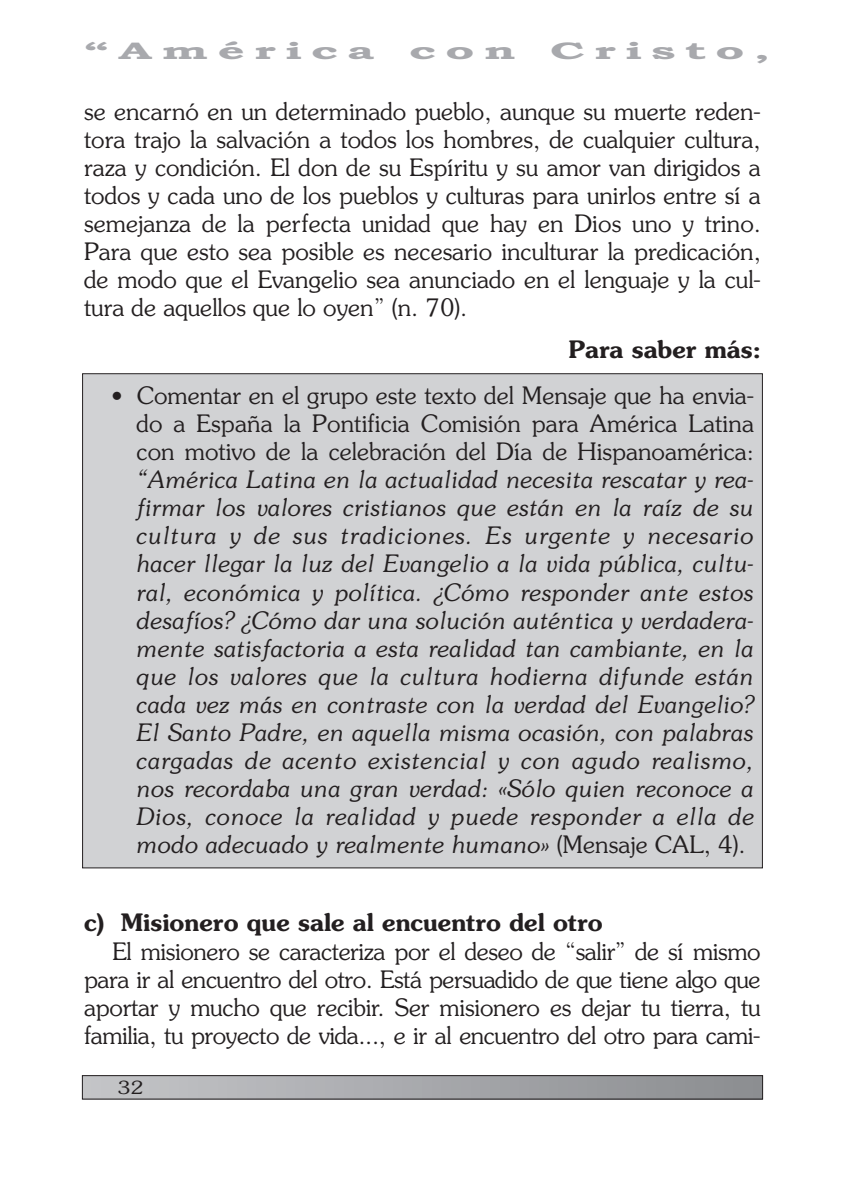
<style>
.page{position:relative;width:845px;height:1185px;background:#fff}
.page>*{position:absolute;margin:0;border:0;box-sizing:border-box;transform-origin:0 0}
.t1{font:300 24px/28px "Souvenir";color:#231f20;text-align:justify}
.t2{font:italic 300 24px/28px "Souvenir";color:#231f20;text-align:justify}
.t3{font:600 24px "Souvenir";color:#231f20}
.t4{font:700 24px "Bookman Old Style";letter-spacing:.2em;color:#a8a9ad;scale:1.95 1}
.t5{font:300 18px "Souvenir";color:#231f20;scale:1.2 1}
.s1{font-style:normal}
</style>
<div class="page">
<svg style="left:81px;top:373px;width:683px;height:727px"></svg>
<p class="t4" style="left:84px;top:36px;width:150px">“América</p>
<p class="t4" style="left:409px;top:36px;width:56px">con</p>
<p class="t4" style="left:550px;top:36px;width:114px">Cristo,</p>
<p class="t1" style="left:84px;top:97px;width:678px">se encarnó en un determinado pueblo, aunque su muerte reden&shy;tora trajo la salvación a todos los hombres, de cualquier cultura, raza y condición. El don de su Espíritu y su amor van dirigidos a todos y cada uno de los pueblos y culturas para unirlos entre sí a semejanza de la perfecta unidad que hay en Dios uno y trino.<br>Para que esto sea posible es necesario inculturar la predicación, de modo que el Evangelio sea anunciado en el lenguaje y la cul&shy;tura de aquellos que lo oyen” (n. 70).</p>
<p class="t3" style="left:568px;top:335px;width:193px">Para saber más:</p>
<p class="t1" style="left:137px;top:382px;width:619px;text-indent:-25px">• Comentar en el grupo este texto del Mensaje que ha envia&shy;do a España la Pontificia Comisión para América Latina con motivo de la celebración del Día de Hispanoamérica:</p>
<p class="t2" style="left:137px;top:466px;width:619px">“América Latina en la actualidad necesita rescatar y rea&shy;firmar los valores cristianos que están en la raíz de su cultura y de sus tradiciones. Es urgente y necesario hacer llegar la luz del Evangelio a la vida pública, cultu&shy;ral, económica y política. ¿Cómo responder ante estos desafíos? ¿Cómo dar una solución auténtica y verdadera&shy;mente satisfactoria a esta realidad tan cambiante, en la que los valores que la cultura hodierna difunde están cada vez más en contraste con la verdad del Evangelio?<br>El Santo Padre, en aquella misma ocasión, con palabras cargadas de acento existencial y con agudo realismo, nos recordaba una gran verdad: «Sólo quien reconoce a Dios, conoce la realidad y puede responder a ella de modo adecuado y realmente humano» <span class="s1">(Mensaje CAL, 4).</span></p>
<p class="t3" style="left:84px;top:909px;width:520px">c) Misionero que sale al encuentro del otro</p>
<p class="t1" style="left:84px;top:937px;width:678px;text-indent:28px">El misionero se caracteriza por el deseo de “salir” de sí mismo para ir al encuentro del otro. Está persuadido de que tiene algo que aportar y mucho que recibir. Ser misionero es dejar tu tierra, tu familia, tu proyecto de vida..., e ir al encuentro del otro para cami-</p>
<p class="t5" style="left:117px;top:1077px;width:23px">32</p>
</div>
